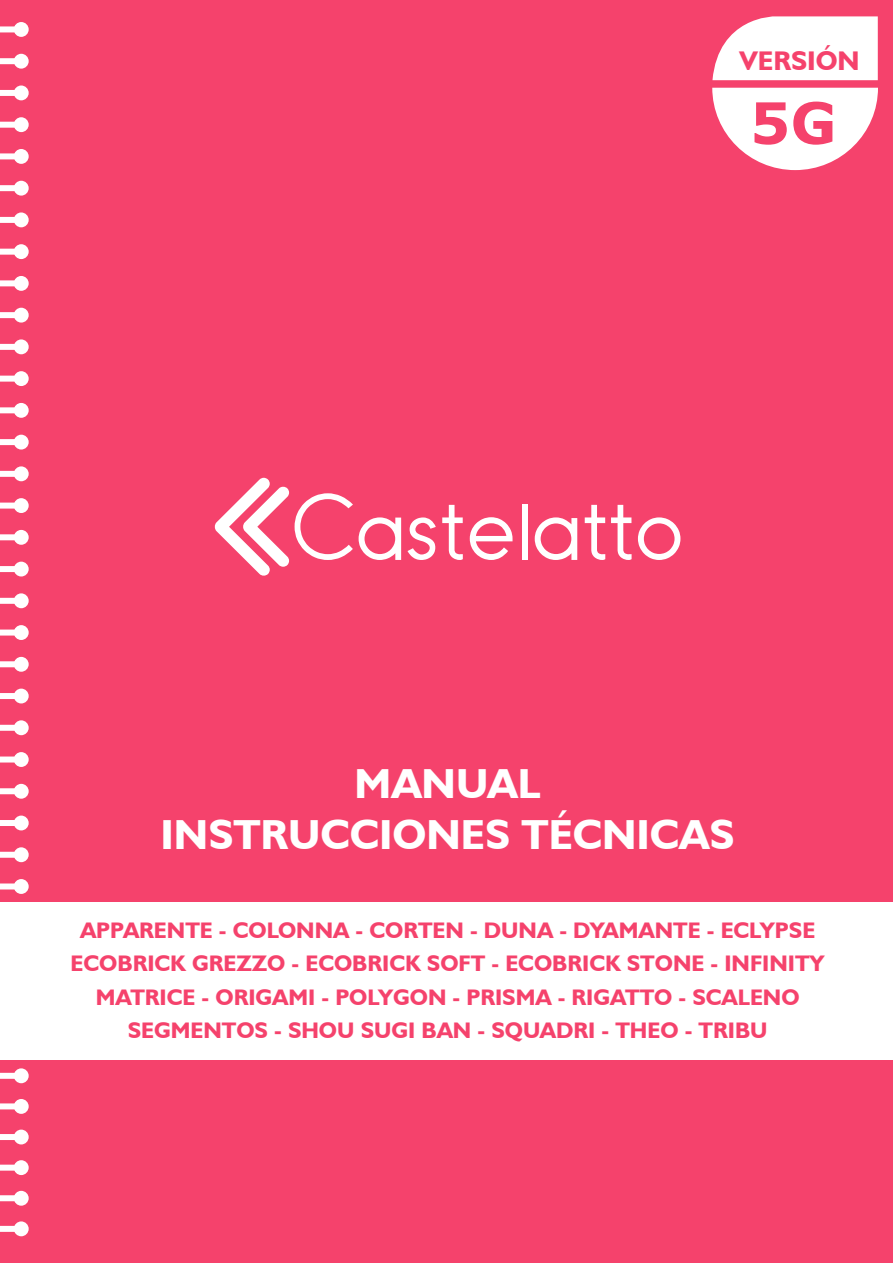
<style>
.page{position:relative;width:893px;height:1263px;background:#f5426c}
.page>*{position:absolute;margin:0;border:0;box-sizing:border-box;transform-origin:0 0}
.t1{font:700 57px "Verdana";color:#f5426c}
.t2{font:700 42px/50.4px "Humanist 521 BT";color:#fff;text-align:center}
.t3{font:700 27px "Humanist 521 BT";color:#f5426c}
.t4{font:700 22.5px "Humanist 521 BT";color:#f5426c}
</style>
<div class="page">
<div style="left:0;top:26px;width:17px;height:6px;background:#fff"></div>
<div style="left:14px;top:22px;width:15px;height:15px;background:#fff;border-radius:50%"></div>
<div style="left:0;top:280px;width:17px;height:6px;background:#fff"></div>
<div style="left:14px;top:276px;width:15px;height:15px;background:#fff;border-radius:50%"></div>
<div style="left:0;top:534px;width:17px;height:6px;background:#fff"></div>
<div style="left:14px;top:530px;width:15px;height:15px;background:#fff;border-radius:50%"></div>
<div style="left:0;top:153px;width:17px;height:6px;background:#fff"></div>
<div style="left:14px;top:149px;width:15px;height:15px;background:#fff;border-radius:50%"></div>
<div style="left:0;top:407px;width:17px;height:6px;background:#fff"></div>
<div style="left:14px;top:403px;width:15px;height:15px;background:#fff;border-radius:50%"></div>
<div style="left:0;top:661px;width:17px;height:6px;background:#fff"></div>
<div style="left:14px;top:657px;width:15px;height:15px;background:#fff;border-radius:50%"></div>
<div style="left:0;top:90px;width:17px;height:6px;background:#fff"></div>
<div style="left:14px;top:85px;width:15px;height:15px;background:#fff;border-radius:50%"></div>
<div style="left:0;top:344px;width:17px;height:6px;background:#fff"></div>
<div style="left:14px;top:339px;width:15px;height:15px;background:#fff;border-radius:50%"></div>
<div style="left:0;top:598px;width:17px;height:6px;background:#fff"></div>
<div style="left:14px;top:593px;width:15px;height:15px;background:#fff;border-radius:50%"></div>
<div style="left:0;top:217px;width:17px;height:6px;background:#fff"></div>
<div style="left:14px;top:212px;width:15px;height:15px;background:#fff;border-radius:50%"></div>
<div style="left:0;top:471px;width:17px;height:6px;background:#fff"></div>
<div style="left:14px;top:466px;width:15px;height:15px;background:#fff;border-radius:50%"></div>
<div style="left:0;top:725px;width:17px;height:6px;background:#fff"></div>
<div style="left:14px;top:720px;width:15px;height:15px;background:#fff;border-radius:50%"></div>
<div style="left:0;top:820px;width:17px;height:6px;background:#fff"></div>
<div style="left:14px;top:815px;width:15px;height:15px;background:#fff;border-radius:50%"></div>
<div style="left:0;top:1134px;width:17px;height:6px;background:#fff"></div>
<div style="left:14px;top:1129px;width:15px;height:15px;background:#fff;border-radius:50%"></div>
<div style="left:0;top:58px;width:17px;height:6px;background:#fff"></div>
<div style="left:14px;top:54px;width:15px;height:15px;background:#fff;border-radius:50%"></div>
<div style="left:0;top:312px;width:17px;height:6px;background:#fff"></div>
<div style="left:14px;top:308px;width:15px;height:15px;background:#fff;border-radius:50%"></div>
<div style="left:0;top:566px;width:17px;height:6px;background:#fff"></div>
<div style="left:14px;top:562px;width:15px;height:14px;background:#fff;border-radius:50%"></div>
<div style="left:0;top:185px;width:17px;height:6px;background:#fff"></div>
<div style="left:14px;top:181px;width:15px;height:15px;background:#fff;border-radius:50%"></div>
<div style="left:0;top:439px;width:17px;height:6px;background:#fff"></div>
<div style="left:14px;top:435px;width:15px;height:14px;background:#fff;border-radius:50%"></div>
<div style="left:0;top:693px;width:17px;height:6px;background:#fff"></div>
<div style="left:14px;top:689px;width:15px;height:14px;background:#fff;border-radius:50%"></div>
<div style="left:0;top:788px;width:17px;height:6px;background:#fff"></div>
<div style="left:14px;top:784px;width:15px;height:15px;background:#fff;border-radius:50%"></div>
<div style="left:0;top:1103px;width:17px;height:6px;background:#fff"></div>
<div style="left:14px;top:1099px;width:15px;height:15px;background:#fff;border-radius:50%"></div>
<div style="left:0;top:122px;width:17px;height:6px;background:#fff"></div>
<div style="left:14px;top:117px;width:15px;height:15px;background:#fff;border-radius:50%"></div>
<div style="left:0;top:376px;width:17px;height:6px;background:#fff"></div>
<div style="left:14px;top:371px;width:15px;height:15px;background:#fff;border-radius:50%"></div>
<div style="left:0;top:629px;width:17px;height:6px;background:#fff"></div>
<div style="left:14px;top:625px;width:15px;height:15px;background:#fff;border-radius:50%"></div>
<div style="left:0;top:249px;width:17px;height:6px;background:#fff"></div>
<div style="left:14px;top:244px;width:15px;height:15px;background:#fff;border-radius:50%"></div>
<div style="left:0;top:503px;width:17px;height:6px;background:#fff"></div>
<div style="left:14px;top:498px;width:15px;height:15px;background:#fff;border-radius:50%"></div>
<div style="left:0;top:756px;width:17px;height:6px;background:#fff"></div>
<div style="left:14px;top:752px;width:15px;height:15px;background:#fff;border-radius:50%"></div>
<div style="left:0;top:1073px;width:17px;height:6px;background:#fff"></div>
<div style="left:14px;top:1068px;width:15px;height:15px;background:#fff;border-radius:50%"></div>
<div style="left:0;top:852px;width:17px;height:6px;background:#fff"></div>
<div style="left:14px;top:847px;width:15px;height:15px;background:#fff;border-radius:50%"></div>
<div style="left:0;top:1165px;width:17px;height:6px;background:#fff"></div>
<div style="left:14px;top:1160px;width:15px;height:15px;background:#fff;border-radius:50%"></div>
<div style="left:0;top:883px;width:17px;height:6px;background:#fff"></div>
<div style="left:14px;top:879px;width:15px;height:15px;background:#fff;border-radius:50%"></div>
<div style="left:0;top:1195px;width:17px;height:6px;background:#fff"></div>
<div style="left:14px;top:1191px;width:15px;height:15px;background:#fff;border-radius:50%"></div>
<div style="left:0;top:1226px;width:17px;height:6px;background:#fff"></div>
<div style="left:14px;top:1221px;width:15px;height:15px;background:#fff;border-radius:50%"></div>
<div style="left:0;top:902px;width:893px;height:157px;background:#fff"></div>
<svg style="left:712px;top:88px;width:166px;height:82px"></svg>
<svg style="left:712px;top:16px;width:166px;height:64px;background:#feecf0"></svg>
<svg style="left:215px;top:478px;width:74px;height:98px"></svg>
<svg style="left:295px;top:493px;width:58px;height:67px"></svg>
<svg style="left:359px;top:517px;width:42px;height:43px"></svg>
<svg style="left:407px;top:517px;width:29px;height:43px"></svg>
<svg style="left:442px;top:505px;width:21px;height:55px"></svg>
<svg style="left:470px;top:517px;width:42px;height:43px"></svg>
<div style="left:522px;top:505px;width:5px;height:55px;background:#fff"></div>
<svg style="left:535px;top:517px;width:42px;height:43px"></svg>
<svg style="left:585px;top:505px;width:20px;height:55px"></svg>
<svg style="left:611px;top:505px;width:21px;height:55px"></svg>
<svg style="left:638px;top:517px;width:42px;height:43px"></svg>
<p class="t3" style="left:740px;top:44px;width:122px">VERSIÓN</p>
<h1 class="t1" style="left:750px;top:83px;width:88px">5G</h1>
<h2 class="t2" style="left:161px;top:758px;width:576px">MANUAL<br>INSTRUCCIONES TÉCNICAS</h2>
<p class="t4" style="left:80px;top:917px;width:737px">APPARENTE - COLONNA - CORTEN - DUNA - DYAMANTE - EC LYPSE</p>
<p class="t4" style="left:71px;top:950px;width:755px">ECOBRICK GREZZO - ECOBRICK SOFT - ECOBRICK STONE - INFINITY</p>
<p class="t4" style="left:96px;top:983px;width:658px">MATRICE - ORIGAMI - POLYGON - PRISMA - RIGATTO - SCALENO</p>
<p class="t4" style="left:128px;top:1016px;width:60px">SEGMENTOS</p>
<p class="t4" style="left:274px;top:1016px;width:439px">- SHOU SUGI BAN - SQUADRI - THEO - TRIBU</p>
</div>
